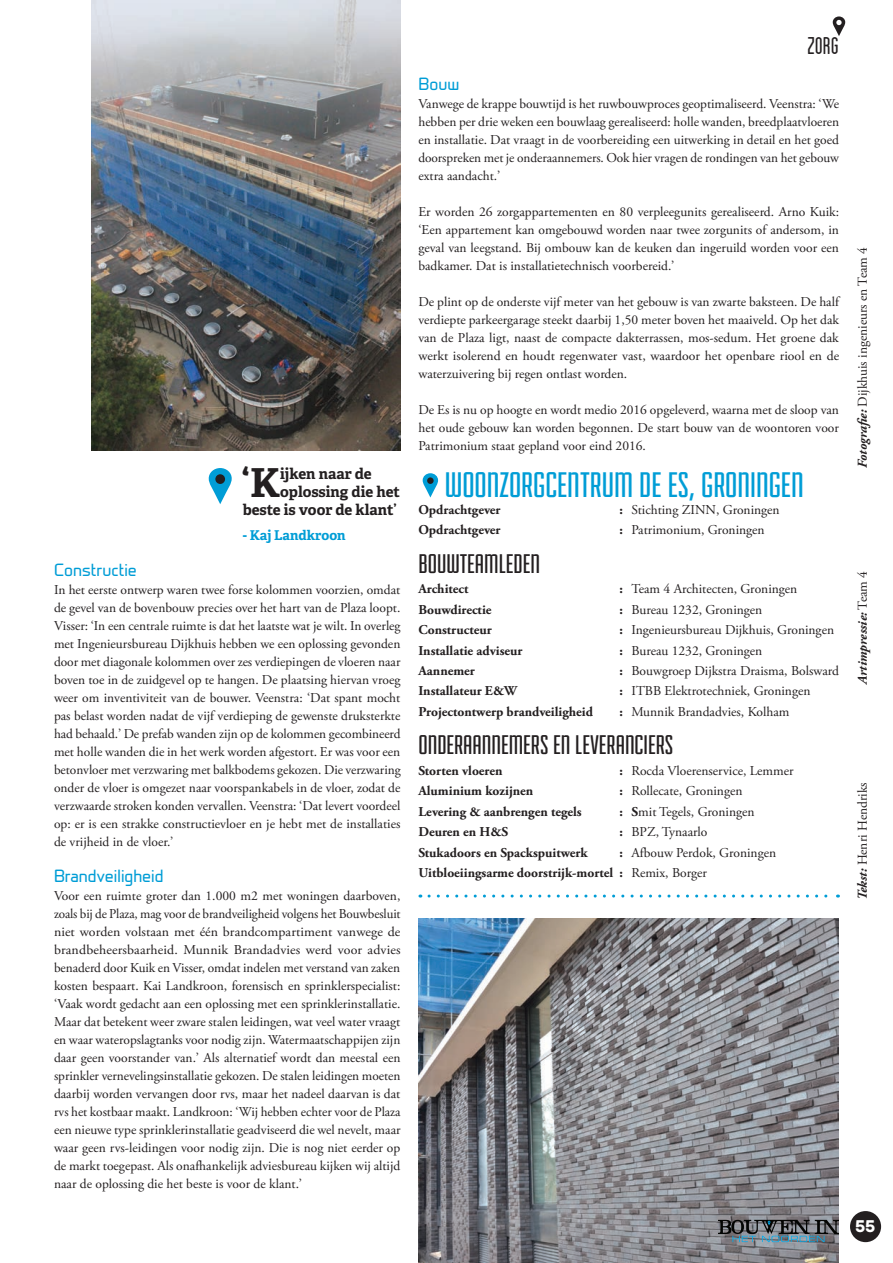
<style>
.page{position:relative;width:893px;height:1263px;background:#fff}
.page>*{position:absolute;margin:0;border:0;box-sizing:border-box;transform-origin:0 0}
.Quotes{font:700 39.9px "Adelle Basic";color:#231f20}
.t1{font:37.5px "Fairview";color:#009dd6}
.t2{font:28.5px "Fairview";color:#231f20}
.t3{font:condensed 25.5px "Blanch";color:#231f20}
.t4{font:18px "Archive";color:#fff}
.Main_Paragraphs{font:16.5px "Prime";color:#009dd6}
.Quotes-2{font:700 15px "Adelle Basic";color:#231f20}
.Main_Paragraphs-2{font:13.5px/18px "Adobe Garamond Pro";color:#231f20;text-align:justify}
.t5{font:700 13.5px "Adobe Garamond Pro";color:#231f20}
.Main_Paragraphs-3{font:italic 700 13.5px "Adobe Garamond Pro";color:#231f20}
.Quotes-3{font:700 13.5px "Adelle Basic";color:#009dd6}
.s1{font-weight:700}
.s2{font-weight:400}
.s3{font-weight:700;font-style:italic}
.s4{font-weight:400;font-style:normal}
</style>
<div class="page">
<svg style="left:429px;top:894px;width:409px;height:3px"></svg>
<svg style="left:423px;top:473px;width:15px;height:24px"></svg>
<div style="left:427px;top:477px;width:7px;height:7px;background:#231f20;border-radius:50%"></div>
<svg style="left:209px;top:468px;width:23px;height:36px"></svg>
<div style="left:215px;top:474px;width:10px;height:10px;background:#231f20;border-radius:50%"></div>
<img style="left:418px;top:918px;width:421px;height:345px">
<img style="left:92px;top:0;width:308px;height:450px">
<svg style="left:833px;top:16px;width:12px;height:20px"></svg>
<svg style="left:836px;top:20px;width:6px;height:5px"></svg>
<svg style="left:718px;top:1220px;width:121px;height:22px;background:#5c676e"></svg>
<div style="left:850px;top:1211px;width:31px;height:31px;background:#231f20;border-radius:50%"></div>
<h3 class="t3" style="left:807px;top:32px;width:33px">Zorg</h3>
<p class="Main_Paragraphs" style="left:418px;top:74px;width:42px">Bouw</p>
<p class="Main_Paragraphs-2" style="left:418px;top:95px;width:422px">Vanwege de krappe bouwtijd is het ruwbouwproces geoptimaliseerd. Veenstra: ‘We hebben per drie weken een bouwlaag gerealiseerd: holle wanden, breedplaatvloeren en installatie. Dat vraagt in de voorbereiding een uitwerking in detail en het goed doorspreken met je onderaannemers. Ook hier vragen de rondingen van het gebouw extra aandacht.’</p>
<p class="Main_Paragraphs-2" style="left:418px;top:203px;width:422px">Er worden 26 zorgappartementen en 80 verpleegunits gerealiseerd. Arno Kuik: ‘Een appartement kan omgebouwd worden naar twee zorgunits of andersom, in geval van leegstand. Bij ombouw kan de keuken dan ingeruild worden voor een badkamer. Dat is installatietechnisch voorbereid.’</p>
<p class="Main_Paragraphs-2" style="left:418px;top:293px;width:422px">De plint op de onderste vijf meter van het gebouw is van zwarte baksteen. De half verdiepte parkeergarage steekt daarbij 1,50 meter boven het maaiveld. Op het dak van de Plaza ligt, naast de compacte dakterrassen, mos-sedum. Het groene dak werkt isolerend en houdt regenwater vast, waardoor het openbare riool en de waterzuivering bij regen ontlast worden.</p>
<p class="Main_Paragraphs-2" style="left:418px;top:401px;width:422px">De Es is nu op hoogte en wordt medio 2016 opgeleverd, waarna met de sloop van het oude gebouw kan worden begonnen. De start bouw van de woontoren voor Patrimonium staat gepland voor eind 2016.</p>
<p class="Quotes" style="left:241px;top:458px;width:40px">‘K</p>
<p class="t1" style="left:445px;top:466px;width:361px">WOONZORGCENTRUM DE ES, GRONINGEN</p>
<p class="Quotes-2" style="left:280px;top:464px;width:93px">ijken naar de</p>
<p class="Quotes-2" style="left:280px;top:482px;width:121px">oplossing die het</p>
<p class="Quotes-2" style="left:243px;top:500px;width:155px">beste is voor de klant’</p>
<p class="Quotes-3" style="left:243px;top:527px;width:104px">- Kaj Landkroon</p>
<p class="t5" style="left:418px;top:502px;width:84px">Opdrachtgever</p>
<p class="Main_Paragraphs-2" style="left:619px;top:501px;width:162px"><span class="s1">:</span> Stichting ZINN, Groningen</p>
<p class="t5" style="left:418px;top:522px;width:84px">Opdrachtgever</p>
<p class="Main_Paragraphs-2" style="left:619px;top:521px;width:147px"><span class="s1">:</span> Patrimonium, Groningen</p>
<p class="t2" style="left:418px;top:549px;width:123px">BOUWTEAMLEDEN</p>
<p class="t5" style="left:418px;top:581px;width:52px">Architect</p>
<p class="Main_Paragraphs-2" style="left:619px;top:580px;width:179px"><span class="s1">:</span> Team 4 Architecten, Groningen</p>
<p class="t5" style="left:418px;top:601px;width:75px">Bouwdirectie</p>
<p class="Main_Paragraphs-2" style="left:619px;top:601px;width:144px"><span class="s1">:</span> Bureau 1232, Groningen</p>
<p class="t5" style="left:418px;top:622px;width:75px">Constructeur</p>
<p class="Main_Paragraphs-2" style="left:619px;top:621px;width:216px"><span class="s1">:</span> Ingenieursbureau Dijkhuis, Groningen</p>
<p class="t5" style="left:418px;top:642px;width:106px">Installatie adviseur</p>
<p class="Main_Paragraphs-2" style="left:619px;top:642px;width:144px"><span class="s1">:</span> Bureau 1232, Groningen</p>
<p class="t5" style="left:418px;top:663px;width:58px">Aannemer</p>
<p class="Main_Paragraphs-2" style="left:619px;top:662px;width:221px"><span class="s1">:</span> Bouwgroep Dijkstra Draisma, Bolsward</p>
<p class="t5" style="left:418px;top:683px;width:100px">Installateur E&amp;W</p>
<p class="Main_Paragraphs-2" style="left:619px;top:683px;width:193px"><span class="s1">:</span> ITBB Elektrotechniek, Groningen</p>
<p class="t5" style="left:418px;top:704px;width:176px">Projectontwerp brandveiligheid</p>
<p class="Main_Paragraphs-2" style="left:619px;top:703px;width:172px"><span class="s1">:</span> Munnik Brandadvies, Kolham</p>
<p class="t2" style="left:418px;top:731px;width:256px">ONDERAANNEMERS EN LEVERANCIERS</p>
<p class="t5" style="left:418px;top:763px;width:86px">Storten vloeren</p>
<p class="Main_Paragraphs-2" style="left:619px;top:762px;width:176px"><span class="s1">:</span> Rocda Vloerenservice, Lemmer</p>
<p class="t5" style="left:418px;top:783px;width:116px">Aluminium kozijnen</p>
<p class="Main_Paragraphs-2" style="left:619px;top:782px;width:125px"><span class="s1">:</span> Rollecate, Groningen</p>
<p class="t5" style="left:418px;top:803px;width:165px">Levering &amp; aanbrengen tegels</p>
<p class="Main_Paragraphs-2" style="left:619px;top:803px;width:137px"><span class="s1">: S</span>mit Tegels, Groningen</p>
<p class="t5" style="left:418px;top:824px;width:91px">Deuren en H&amp;S</p>
<p class="Main_Paragraphs-2" style="left:619px;top:823px;width:90px"><span class="s1">:</span> BPZ, Tynaarlo</p>
<p class="t5" style="left:418px;top:844px;width:171px">Stukadoors en Spackspuitwerk</p>
<p class="Main_Paragraphs-2" style="left:619px;top:844px;width:158px"><span class="s1">:</span> Afbouw Perdok, Groningen</p>
<p class="t5" style="left:418px;top:865px;width:290px">Uitbloeiingsarme doorstrijk-mortel : <span class="s2">Remix, Borger</span></p>
<p class="Main_Paragraphs" style="left:54px;top:560px;width:84px">Constructie</p>
<p class="Main_Paragraphs-2" style="left:54px;top:581px;width:348px">In het eerste ontwerp waren twee forse kolommen voorzien, omdat de gevel van de bovenbouw precies over het hart van de Plaza loopt.<br>Visser: ‘In een centrale ruimte is dat het laatste wat je wilt. In overleg met Ingenieursbureau Dijkhuis hebben we een oplossing gevonden door met diagonale kolommen over zes verdiepingen de vloeren naar boven toe in de zuidgevel op te hangen. De plaatsing hiervan vroeg weer om inventiviteit van de bouwer. Veenstra: ‘Dat spant mocht pas belast worden nadat de vijf verdieping de gewenste druksterkte had behaald.’ De prefab wanden zijn op de kolommen gecombineerd met holle wanden die in het werk worden afgestort. Er was voor een betonvloer met verzwaring met balkbodems gekozen. Die verzwaring onder de vloer is omgezet naar voorspankabels in de vloer, zodat de verzwaarde stroken konden vervallen. Veenstra: ‘Dat levert voordeel op: er is een strakke constructievloer en je hebt met de installaties de vrijheid in de vloer.’</p>
<p class="Main_Paragraphs" style="left:54px;top:866px;width:111px">Brandveiligheid</p>
<p class="Main_Paragraphs-2" style="left:54px;top:887px;width:348px">Voor een ruimte groter dan 1.000 m2 met woningen daarboven, zoals bij de Plaza, mag voor de brandveiligheid volgens het Bouwbesluit niet worden volstaan met één brandcompartiment vanwege de brandbeheersbaarheid. Munnik Brandadvies werd voor advies benaderd door Kuik en Visser, omdat indelen met verstand van zaken kosten bespaart. Kai Landkroon, forensisch en sprinklerspecialist: ‘Vaak wordt gedacht aan een oplossing met een sprinklerinstallatie.<br>Maar dat betekent weer zware stalen leidingen, wat veel water vraagt en waar wateropslagtanks voor nodig zijn. Watermaatschappijen zijn daar geen voorstander van.’ Als alternatief wordt dan meestal een sprinkler vernevelingsinstallatie gekozen. De stalen leidingen moeten daarbij worden vervangen door rvs, maar het nadeel daarvan is dat rvs het kostbaar maakt. Landkroon: ‘Wij hebben echter voor de Plaza een nieuwe type sprinklerinstallatie geadviseerd die wel nevelt, maar waar geen rvs-leidingen voor nodig zijn. Die is nog niet eerder op de markt toegepast. Als onafhankelijk adviesbureau kijken wij altijd naar de oplossing die het beste is voor de klant.’</p>
<p class="Main_Paragraphs-2" style="left:854px;top:468px;width:223px;rotate:-90deg"><span class="s3">Fotografie:</span> Dijkhuis ingenieurs en Team 4</p>
<p class="Main_Paragraphs-3" style="left:855px;top:684px;width:115px;rotate:-90deg">Artimpressie: <span class="s4">Team 4</span></p>
<p class="Main_Paragraphs-2" style="left:854px;top:900px;width:119px;rotate:-90deg"><span class="s3">Tekst:</span> Henri Hendriks</p>
<h3 class="t4" style="left:855px;top:1216px;width:22px">55</h3>
</div>
